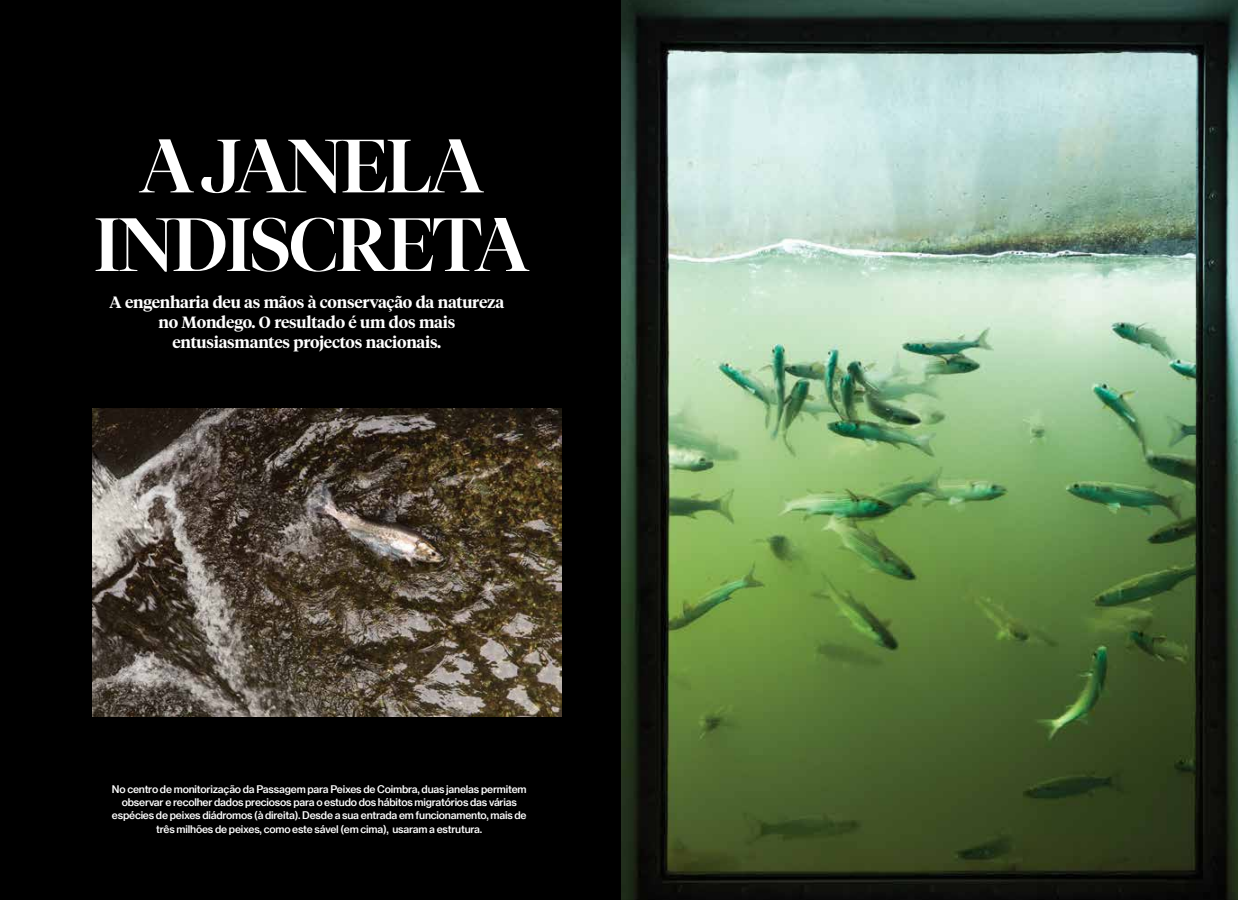
<style>
.page{position:relative;width:1238px;height:900px;background:#fff}
.page>*{position:absolute;margin:0;border:0;box-sizing:border-box;transform-origin:0 0}
.t1{font:500 75px/78.6px "Grosvenor";letter-spacing:-.03em;color:#fff;text-align:center}
.t2{font:600 16.25px/20px "Tiempos Headline";letter-spacing:-.015em;color:#fff;text-align:center}
.t3{font:10.25px/13.1px "N Haas Grotesk TX Pro 65 Md";letter-spacing:-.02em;color:#fff;text-align:center}
</style>
<div class="page">
<img style="left:620px;top:0;width:618px;height:900px">
<div style="left:0;top:0;width:620px;height:900px;background:#000"></div>
<img style="left:92px;top:408px;width:469px;height:309px">
<h1 class="t1" style="left:94px;top:126px;width:437px">A JANELA<br>INDISCRETA</h1>
<h2 class="t2" style="left:110px;top:291px;width:396px">A engenharia deu as mãos à conservação da natureza no Mondego. O resultado é um dos mais entusiasmantes projectos nacionais.</h2>
<p class="t3" style="left:112px;top:783px;width:416px">No centro de monitorização da Passagem para Peixes de Coimbra, duas janelas permitem observar e recolher dados preciosos para o estudo dos hábitos migratórios das várias espécies de peixes diádromos (à direita). Desde a sua entrada em funcionamento, mais de três milhões de peixes, como este sável (em cima), usaram a estrutura.</p>
</div>
